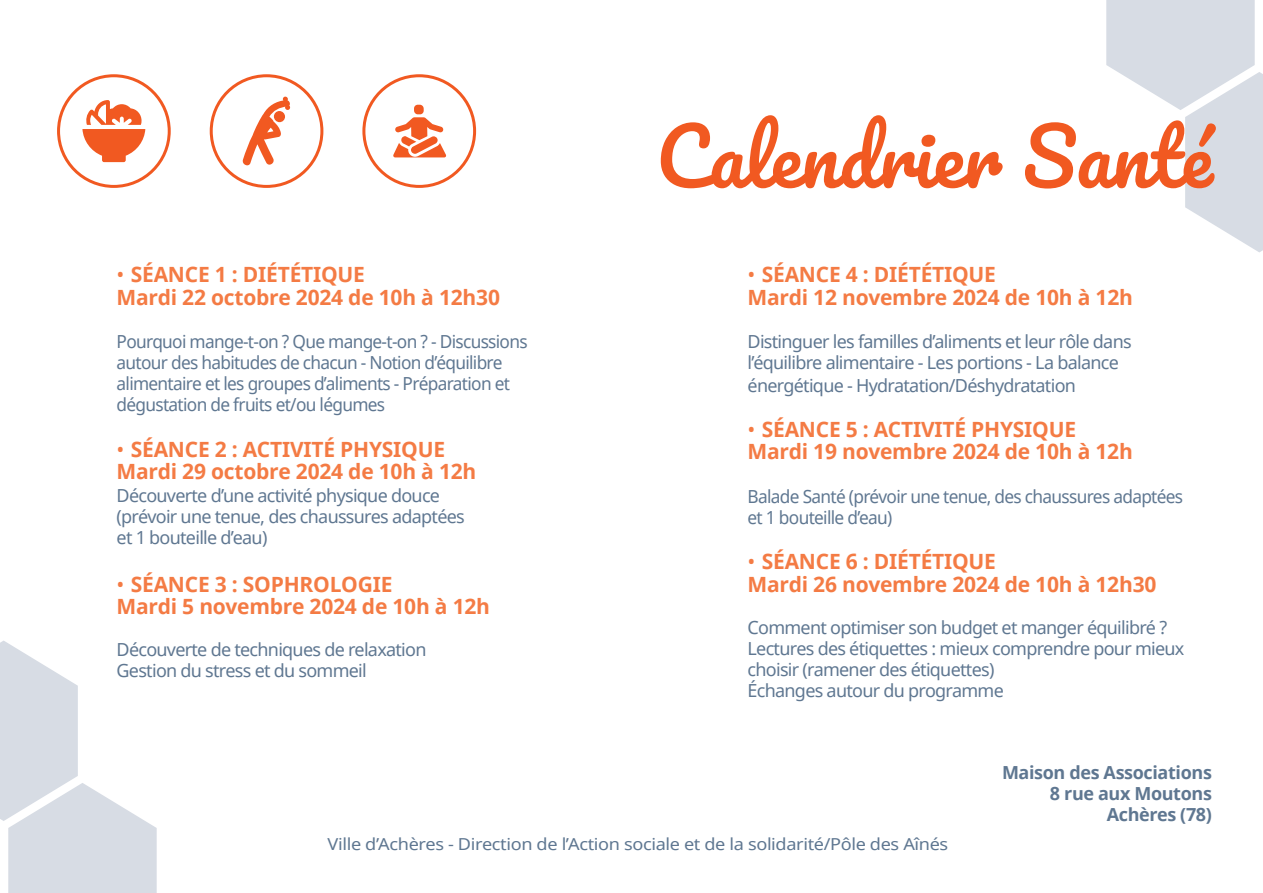
<style>
.page{position:relative;width:1263px;height:893px;background:#fff}
.page>*{position:absolute;margin:0;border:0;box-sizing:border-box;transform-origin:0 0}
.t1{font:77.25px "Pacifico";color:#f15921}
.t2{font:700 21px/22.5px "Noto Sans";letter-spacing:-.01em;color:#f47b44}
.t3{font:18px/21px "Noto Sans";letter-spacing:-.04em;color:#5f7791}
.t4{font:18px/21px "Noto Sans";letter-spacing:-.04em;color:#5f7791;scale:.96 1}
.t5{font:700 18px/21px "Noto Sans";letter-spacing:-.02em;color:#5f7791;text-align:right}
.t6{font:16.5px "Noto Sans";letter-spacing:-.02em;color:#5f7791;scale:1.1 1}
.s1{font-weight:400}
</style>
<div class="page">
<svg style="left:1106px;top:0;width:157px;height:252px"></svg>
<svg style="left:0;top:640px;width:157px;height:253px"></svg>
<svg style="left:82px;top:100px;width:63px;height:62px"></svg>
<div style="left:57px;top:74px;width:114px;height:114px;border:3px solid #f15921;border-radius:50%"></div>
<svg style="left:393px;top:105px;width:53px;height:52px"></svg>
<div style="left:362px;top:74px;width:114px;height:114px;border:3px solid #f15921;border-radius:50%"></div>
<svg style="left:242px;top:96px;width:49px;height:70px"></svg>
<div style="left:210px;top:74px;width:113px;height:114px;border:3px solid #f15921;border-radius:50%"></div>
<p class="t2" style="left:117px;top:265px;width:385px"><span class="s1">•</span> SÉANCE 1 : DIÉTÉTIQUE<br>Mardi 22 octobre 2024 de 10h à 12h30</p>
<p class="t4" style="left:117px;top:333px;width:430px">Pourquoi mange-t-on ? Que mange-t-on ? - Discussions autour des habitudes de chacun - Notion d’équilibre alimentaire et les groupes d’aliments - Préparation et dégustation de fruits et/ou légumes</p>
<p class="t2" style="left:117px;top:437px;width:361px"><span class="s1">•</span> SÉANCE 2 : ACTIVITÉ PHYSIQUE<br>Mardi 29 octobre 2024 de 10h à 12h</p>
<p class="t3" style="left:117px;top:487px;width:350px">Découverte d’une activité physique douce (prévoir une tenue, des chaussures adaptées et 1 bouteille d’eau)</p>
<p class="t2" style="left:117px;top:575px;width:375px"><span class="s1">•</span> SÉANCE 3 : SOPHROLOGIE<br>Mardi 5 novembre 2024 de 10h à 12h</p>
<p class="t3" style="left:117px;top:641px;width:311px">Découverte de techniques de relaxation<br>Gestion du stress et du sommeil</p>
<h1 class="t1" style="left:656px;top:116px;width:557px">Calendrier Santé</h1>
<p class="t2" style="left:747px;top:265px;width:387px"><span class="s1">•</span> SÉANCE 4 : DIÉTÉTIQUE<br>Mardi 12 novembre 2024 de 10h à 12h</p>
<p class="t3" style="left:747px;top:333px;width:386px;line-height:21.8px">Distinguer les familles d’aliments et leur rôle dans l’équilibre alimentaire - Les portions - La balance énergétique - Hydratation/Déshydratation</p>
<p class="t2" style="left:747px;top:417px;width:387px"><span class="s1">•</span> SÉANCE 5 : ACTIVITÉ PHYSIQUE<br>Mardi 19 novembre 2024 de 10h à 12h</p>
<p class="t4" style="left:747px;top:487px;width:455px">Balade Santé (prévoir une tenue, des chaussures adaptées et 1 bouteille d’eau)</p>
<p class="t2" style="left:747px;top:553px;width:410px"><span class="s1">•</span> SÉANCE 6 : DIÉTÉTIQUE<br>Mardi 26 novembre 2024 de 10h à 12h30</p>
<p class="t3" style="left:747px;top:619px;width:438px">Comment optimiser son budget et manger équilibré ?<br>Lectures des étiquettes : mieux comprendre pour mieux choisir (ramener des étiquettes)<br>Échanges autour du programme</p>
<p class="t5" style="left:1002px;top:764px;width:211px">Maison des Associations<br>8 rue aux Moutons<br>Achères (78)</p>
<p class="t6" style="left:327px;top:837px;width:566px">Ville d’Achères - Direction de l’Action sociale et de la solidarité/Pôle des Aînés</p>
</div>
